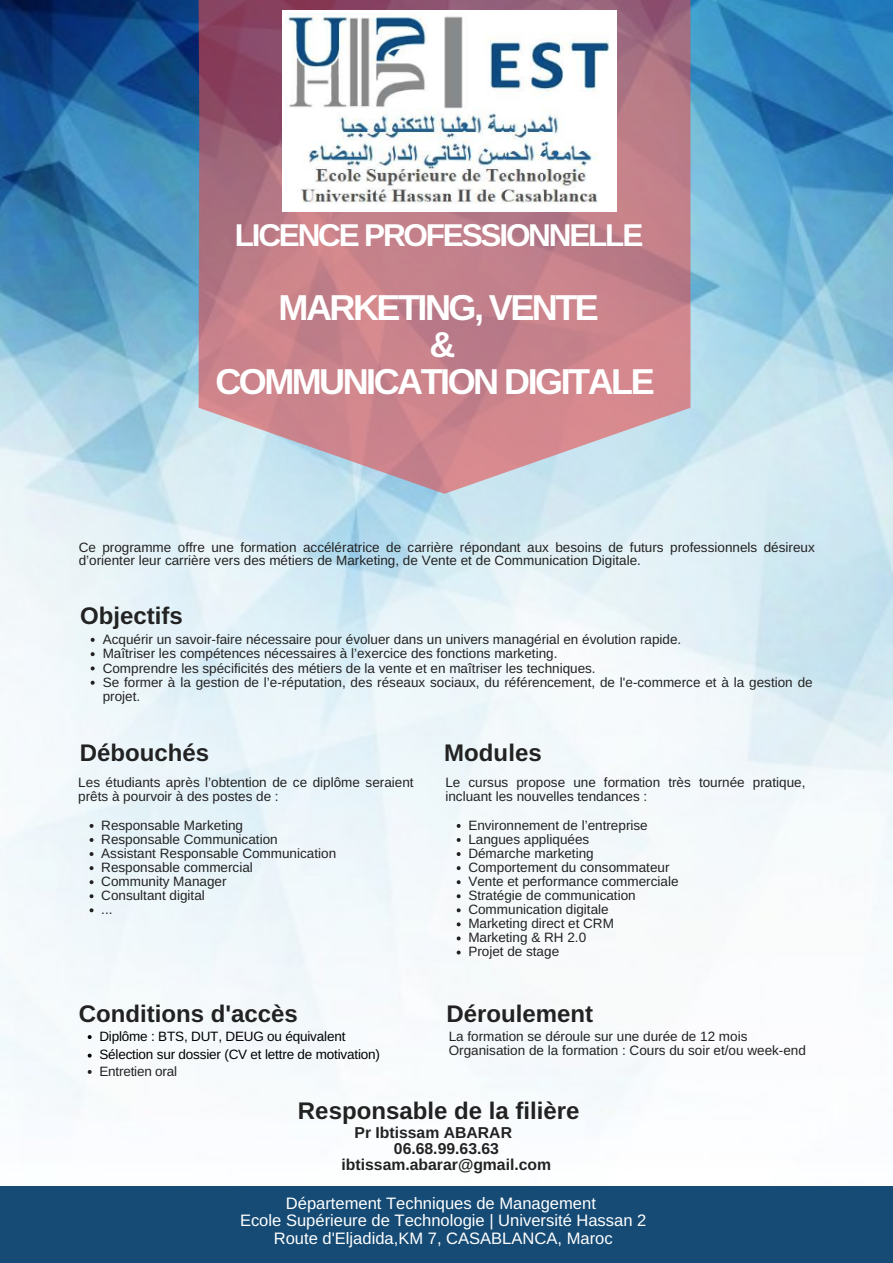
<style>
.page{position:relative;width:893px;height:1263px;background:#fff}
.page>*{position:absolute;margin:0;border:0;box-sizing:border-box;transform-origin:0 0}
.t1{font:700 36px "Arimo";letter-spacing:-.07em;color:#fff}
.t2{font:700 31.5px "Arimo";letter-spacing:-.07em;color:#fff}
.t3{font:700 24px "Arimo";color:#222}
.t4{font:16.58px "Arimo";color:#fff}
.t5{font:700 15.75px "Arimo";color:#222}
.t6{font:13.5px/14.1px "Arimo";color:#222}
.t7{font:13.5px "Arimo";letter-spacing:-.015em;color:#000}
</style>
<div class="page">
<img style="left:0;top:0;width:893px;height:1113px">
<div style="left:0;top:1186px;width:893px;height:77px;background:#164b75"></div>
<svg style="left:199px;top:0;width:491px;height:494px;background:#bf8793"></svg>
<svg style="left:91px;top:638px;width:4px;height:4px"></svg>
<svg style="left:91px;top:652px;width:4px;height:4px"></svg>
<svg style="left:91px;top:666px;width:4px;height:4px"></svg>
<svg style="left:91px;top:681px;width:4px;height:4px"></svg>
<svg style="left:90px;top:824px;width:3px;height:4px"></svg>
<svg style="left:90px;top:838px;width:3px;height:4px"></svg>
<svg style="left:90px;top:852px;width:3px;height:4px"></svg>
<svg style="left:90px;top:866px;width:3px;height:4px"></svg>
<svg style="left:90px;top:880px;width:3px;height:4px"></svg>
<svg style="left:90px;top:894px;width:3px;height:4px"></svg>
<svg style="left:90px;top:908px;width:3px;height:4px"></svg>
<svg style="left:457px;top:824px;width:3px;height:4px"></svg>
<svg style="left:457px;top:838px;width:3px;height:4px"></svg>
<svg style="left:457px;top:852px;width:3px;height:4px"></svg>
<svg style="left:457px;top:866px;width:3px;height:4px"></svg>
<svg style="left:457px;top:880px;width:3px;height:4px"></svg>
<svg style="left:457px;top:894px;width:3px;height:4px"></svg>
<svg style="left:457px;top:908px;width:3px;height:4px"></svg>
<svg style="left:457px;top:922px;width:3px;height:4px"></svg>
<svg style="left:457px;top:936px;width:3px;height:4px"></svg>
<svg style="left:457px;top:950px;width:3px;height:4px"></svg>
<svg style="left:88px;top:1035px;width:4px;height:4px"></svg>
<svg style="left:88px;top:1054px;width:4px;height:3px"></svg>
<svg style="left:88px;top:1070px;width:4px;height:4px"></svg>
<img style="left:282px;top:11px;width:334px;height:201px">
<p class="t2" style="left:235px;top:217px;width:410px">LICENCE PROFESSIONNELLE</p>
<p class="t1" style="left:278px;top:288px;width:322px">MARKETING, VENTE</p>
<p class="t1" style="left:429px;top:324px;width:28px">&amp;</p>
<p class="t1" style="left:215px;top:361px;width:441px">COMMUNICATION DIGITALE</p>
<p class="t6" style="left:79px;top:540px;width:737px;line-height:13.7px">Ce programme offre une formation accélératrice de carrière répondant aux besoins de futurs professionnels désireux d’orienter leur carrière vers des métiers de Marketing, de Vente et de Communication Digitale.</p>
<p class="t3" style="left:80px;top:602px;width:104px">Objectifs</p>
<p class="t6" style="left:103px;top:632px;width:580px">Acquérir un savoir-faire nécessaire pour évoluer dans un univers managérial en évolution rapide.</p>
<p class="t6" style="left:103px;top:647px;width:456px">Maîtriser les compétences nécessaires à l’exercice des fonctions marketing.</p>
<p class="t6" style="left:103px;top:661px;width:494px">Comprendre les spécificités des métiers de la vente et en maîtriser les techniques.</p>
<p class="t6" style="left:103px;top:675px;width:711px;line-height:14.3px">Se former à la gestion de l’e-réputation, des réseaux sociaux, du référencement, de l'e-commerce et à la gestion de projet.</p>
<p class="t3" style="left:80px;top:740px;width:131px">Débouchés</p>
<p class="t3" style="left:444px;top:740px;width:99px">Modules</p>
<p class="t6" style="left:78px;top:776px;width:337px">Les étudiants après l’obtention de ce diplôme seraient prêts à pourvoir à des postes de :</p>
<p class="t6" style="left:445px;top:776px;width:361px">Le cursus propose une formation très tournée pratique, incluant les nouvelles tendances :</p>
<p class="t6" style="left:101px;top:818px;width:143px">Responsable Marketing</p>
<p class="t6" style="left:101px;top:832px;width:178px">Responsable Communication</p>
<p class="t6" style="left:101px;top:846px;width:236px">Assistant Responsable Communication</p>
<p class="t6" style="left:101px;top:860px;width:153px">Responsable commercial</p>
<p class="t6" style="left:101px;top:874px;width:127px">Community Manager</p>
<p class="t6" style="left:101px;top:888px;width:105px">Consultant digital</p>
<p class="t6" style="left:101px;top:902px;width:13px">...</p>
<p class="t6" style="left:468px;top:818px;width:181px">Environnement de l’entreprise</p>
<p class="t6" style="left:468px;top:832px;width:122px">Langues appliquées</p>
<p class="t6" style="left:468px;top:846px;width:127px">Démarche marketing</p>
<p class="t6" style="left:468px;top:860px;width:203px">Comportement du consommateur</p>
<p class="t6" style="left:468px;top:874px;width:212px">Vente et performance commerciale</p>
<p class="t6" style="left:468px;top:888px;width:169px">Stratégie de communication</p>
<p class="t6" style="left:468px;top:902px;width:142px">Communication digitale</p>
<p class="t6" style="left:468px;top:916px;width:147px">Marketing direct et CRM</p>
<p class="t6" style="left:468px;top:930px;width:119px">Marketing &amp; RH 2.0</p>
<p class="t6" style="left:468px;top:944px;width:92px">Projet de stage</p>
<p class="t3" style="left:79px;top:1000px;width:221px">Conditions d'accès</p>
<p class="t3" style="left:446px;top:1000px;width:148px">Déroulement</p>
<p class="t7" style="left:99px;top:1028px;width:247px">Diplôme : BTS, DUT, DEUG ou équivalent</p>
<p class="t7" style="left:99px;top:1047px;width:282px">Sélection sur dossier (CV et lettre de motivation)</p>
<p class="t6" style="left:99px;top:1064px;width:79px">Entretien oral</p>
<p class="t6" style="left:449px;top:1029px;width:300px">La formation se déroule sur une durée de 12 mois</p>
<p class="t6" style="left:449px;top:1043px;width:359px">Organisation de la formation : Cours du soir et/ou week-end</p>
<p class="t3" style="left:298px;top:1097px;width:283px">Responsable de la filière</p>
<p class="t5" style="left:354px;top:1123px;width:159px">Pr Ibtissam ABARAR</p>
<p class="t5" style="left:394px;top:1140px;width:107px">06.68.99.63.63</p>
<p class="t5" style="left:341px;top:1156px;width:211px">ibtissam.abarar@gmail.com</p>
<p class="t4" style="left:286px;top:1194px;width:311px">Département Techniques de Management</p>
<p class="t4" style="left:240px;top:1211px;width:408px">Ecole Supérieure de Technologie | Université Hassan 2</p>
<p class="t4" style="left:274px;top:1229px;width:340px">Route d'Eljadida,KM 7, CASABLANCA, Maroc</p>
</div>
